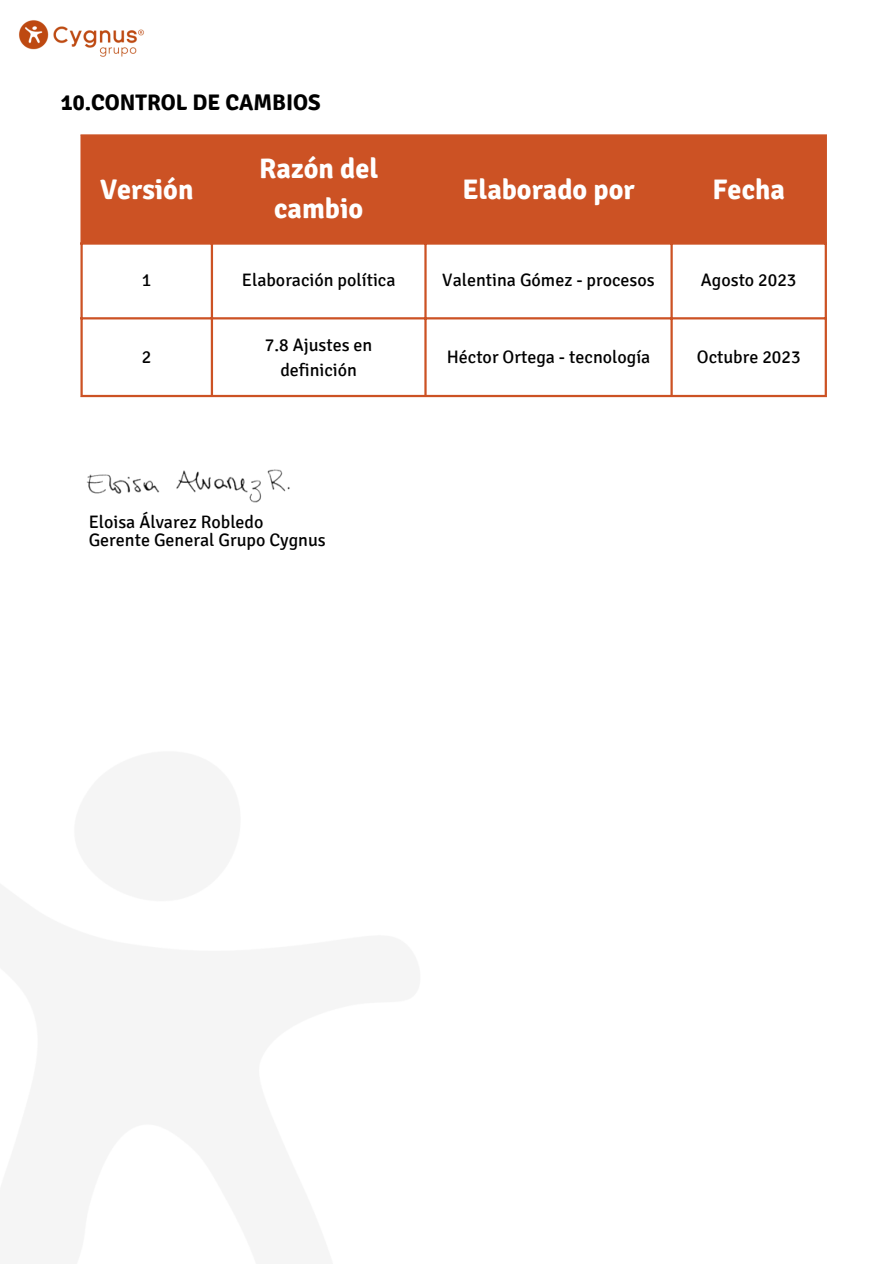
<style>
.page{position:relative;width:893px;height:1264px;background:#fff}
.page>*{position:absolute;margin:0;border:0;box-sizing:border-box;transform-origin:0 0}
.t1{font:700 28.2px/39.3px "Signika";color:#fff;text-align:center}
.t2{font:700 22.5px "Signika";color:#000}
.t3{font:18px/24.8px "Signika";color:#000;text-align:center}
</style>
<div class="page">
<img style="left:19px;top:20px;width:125px;height:37px">
<div style="left:83px;top:137px;width:741px;height:105px;background:#cc5224"></div>
<hr style="left:80px;top:137px;width:3px;height:258px;background:#cc5224">
<hr style="left:211px;top:137px;width:2px;height:258px;background:#cc5224">
<hr style="left:424px;top:137px;width:2px;height:258px;background:#cc5224">
<hr style="left:670px;top:137px;width:2px;height:258px;background:#cc5224">
<hr style="left:824px;top:137px;width:2px;height:258px;background:#cc5224">
<hr style="left:80px;top:134px;width:746px;height:3px;background:#cc5224">
<hr style="left:80px;top:242px;width:746px;height:3px;background:#cc5224">
<hr style="left:80px;top:317px;width:746px;height:2px;background:#cc5224">
<hr style="left:80px;top:395px;width:746px;height:2px;background:#cc5224">
<img style="left:87px;top:469px;width:203px;height:34px">
<p class="t2" style="left:61px;top:88px;width:261px">10.CONTROL DE CAMBIOS</p>
<p class="t1" style="left:100px;top:170px;width:95px">Versión</p>
<p class="t1" style="left:259px;top:149px;width:120px">Razón del cambio</p>
<p class="t1" style="left:462px;top:170px;width:174px">Elaborado por</p>
<p class="t1" style="left:712px;top:170px;width:74px">Fecha</p>
<p class="t3" style="left:142px;top:268px;width:11px">1</p>
<p class="t3" style="left:242px;top:268px;width:155px">Elaboración política</p>
<p class="t3" style="left:442px;top:268px;width:214px">Valentina Gómez - procesos</p>
<p class="t3" style="left:700px;top:268px;width:97px">Agosto 2023</p>
<p class="t3" style="left:142px;top:345px;width:11px">2</p>
<p class="t3" style="left:265px;top:333px;width:109px">7.8 Ajustes en definición</p>
<p class="t3" style="left:446px;top:345px;width:205px">Héctor Ortega - tecnología</p>
<p class="t3" style="left:696px;top:345px;width:105px">Octubre 2023</p>
<p class="t3" style="left:89px;top:510px;width:176px">Eloisa Álvarez Robledo</p>
<p class="t3" style="left:89px;top:528px;width:238px">Gerente General Grupo Cygnus</p>
</div>
